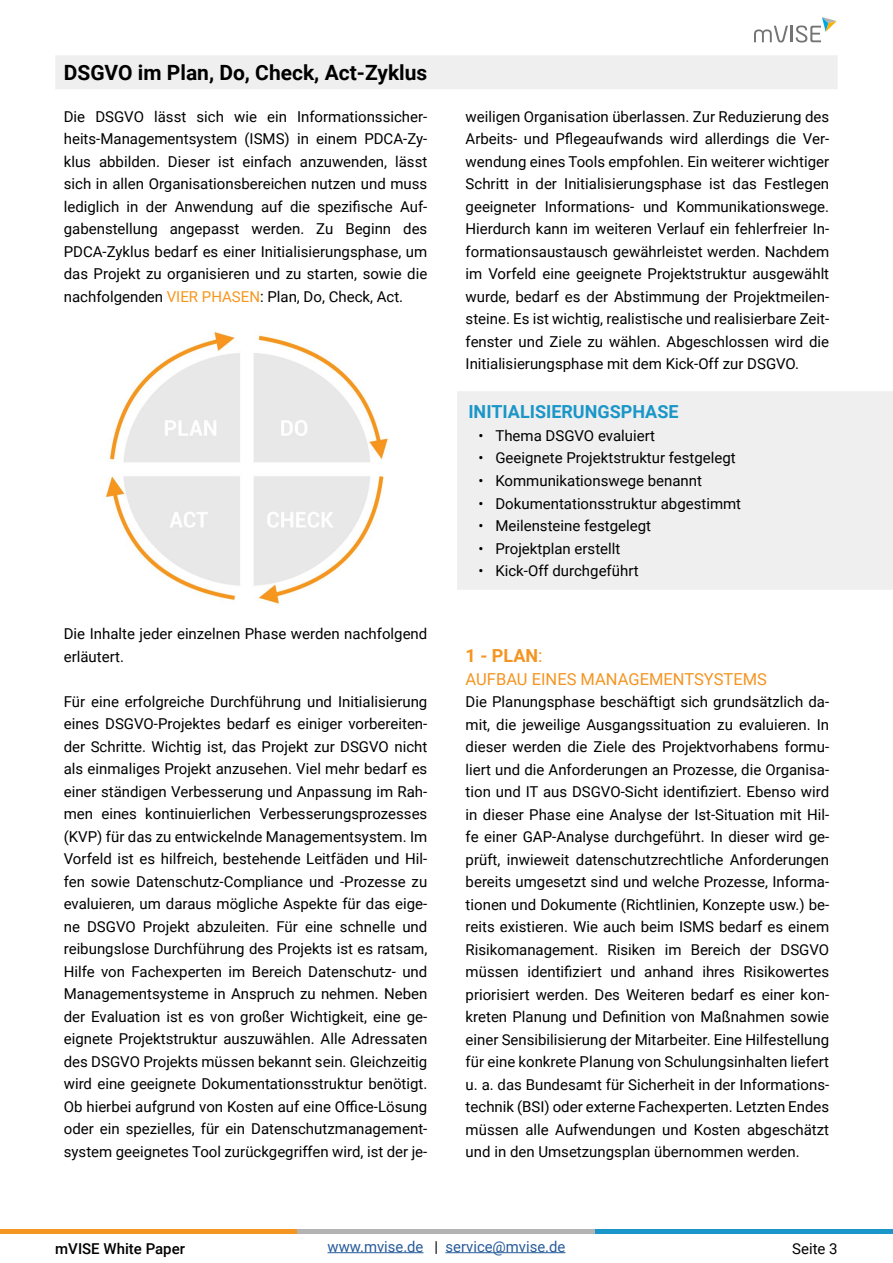
<style>
.page{position:relative;width:893px;height:1263px;background:#fff}
.page>*{position:absolute;margin:0;border:0;box-sizing:border-box;transform-origin:0 0}
.t1{font:700 21px "Roboto";color:#000}
.t2{font:700 18px "Roboto";color:#1b96c8}
.t3{font:700 18px "Roboto";color:#f49522}
.t4{font:16.5px "Roboto";color:#f49522}
.t5{font:15px/22.5px "Roboto";color:#000;text-align:justify}
.t6{font:15px "Roboto";color:#275b9b}
.t7{font:500 15px "Roboto";color:#000}
.s1{color:#f7961d}
.s2{font-weight:400}
.s3{color:#000}
</style>
<div class="page">
<svg style="left:754px;top:17px;width:83px;height:26px"></svg>
<hr style="left:0;top:1229px;width:298px;height:4px;background:#f49522">
<hr style="left:298px;top:1229px;width:297px;height:4px;background:#b3b3b3">
<hr style="left:595px;top:1229px;width:298px;height:4px;background:#1b96c8">
<hr style="left:328px;top:1252px;width:95px;height:1px;background:#275b9b">
<hr style="left:445px;top:1252px;width:120px;height:1px;background:#275b9b">
<div style="left:55px;top:55px;width:783px;height:34px;background:#eeefee"></div>
<div style="left:457px;top:391px;width:436px;height:199px;background:#eeefee"></div>
<img style="left:105px;top:332px;width:283px;height:272px">
<h1 class="t1" style="left:64px;top:58px;width:365px">DSGVO im Plan, Do, Check, Act-Zyklus</h1>
<p class="t5" style="left:64px;top:105px;width:365px">Die DSGVO lässt sich wie ein Informationssicher&shy;heits-Managementsystem (ISMS) in einem PDCA-Zy&shy;klus abbilden. Dieser ist einfach anzuwenden, lässt sich in allen Organisationsbereichen nutzen und muss lediglich in der Anwendung auf die spezifische Auf&shy;gabenstellung angepasst werden. Zu Beginn des PDCA-Zyklus bedarf es einer Initialisierungsphase, um das Projekt zu organisieren und zu starten, sowie die nachfolgenden <span class="s1">VIER PHASEN</span>: Plan, Do, Check, Act.</p>
<p class="t5" style="left:64px;top:622px;width:365px">Die Inhalte jeder einzelnen Phase werden nachfolgend erläutert.</p>
<p class="t5" style="left:64px;top:690px;width:365px">Für eine erfolgreiche Durchführung und Initialisierung eines DSGVO-Projektes bedarf es einiger vorbereiten&shy;der Schritte. Wichtig ist, das Projekt zur DSGVO nicht als einmaliges Projekt anzusehen. Viel mehr bedarf es einer ständigen Verbesserung und Anpassung im Rah&shy;men eines kontinuierlichen Verbesserungsprozesses (KVP) für das zu entwickelnde Managementsystem. Im Vorfeld ist es hilfreich, bestehende Leitfäden und Hil&shy;fen sowie Datenschutz-Compliance und -Prozesse zu evaluieren, um daraus mögliche Aspekte für das eige&shy;ne DSGVO Projekt abzuleiten. Für eine schnelle und reibungslose Durchführung des Projekts ist es ratsam, Hilfe von Fachexperten im Bereich Datenschutz- und Managementsysteme in Anspruch zu nehmen. Neben der Evaluation ist es von großer Wichtigkeit, eine ge&shy;eignete Projektstruktur auszuwählen. Alle Adressaten des DSGVO Projekts müssen bekannt sein. Gleichzeitig wird eine geeignete Dokumentationsstruktur benötigt.<br>Ob hierbei aufgrund von Kosten auf eine Office-Lösung oder ein spezielles, für ein Datenschutzmanagement&shy;system geeignetes Tool zurückgegriffen wird, ist der je-</p>
<p class="t5" style="left:466px;top:105px;width:365px">weiligen Organisation überlassen. Zur Reduzierung des Arbeits- und Pflegeaufwands wird allerdings die Ver&shy;wendung eines Tools empfohlen. Ein weiterer wichtiger Schritt in der Initialisierungsphase ist das Festlegen geeigneter Informations- und Kommunikationswege.<br>Hierdurch kann im weiteren Verlauf ein fehlerfreier In&shy;formationsaustausch gewährleistet werden. Nachdem im Vorfeld eine geeignete Projektstruktur ausgewählt wurde, bedarf es der Abstimmung der Projektmeilen&shy;steine. Es ist wichtig, realistische und realisierbare Zeit&shy;fenster und Ziele zu wählen. Abgeschlossen wird die Initialisierungsphase mit dem Kick-Off zur DSGVO.</p>
<p class="t2" style="left:468px;top:399px;width:212px">INITIALISIERUNGSPHASE</p>
<p class="t5" style="left:478px;top:424px;width:178px">• Thema DSGVO evaluiert</p>
<p class="t5" style="left:478px;top:446px;width:259px">• Geeignete Projektstruktur festgelegt</p>
<p class="t5" style="left:478px;top:469px;width:225px">• Kommunikationswege benannt</p>
<p class="t5" style="left:478px;top:491px;width:264px">• Dokumentationsstruktur abgestimmt</p>
<p class="t5" style="left:478px;top:514px;width:174px">• Meilensteine festgelegt</p>
<p class="t5" style="left:478px;top:536px;width:144px">• Projektplan erstellt</p>
<p class="t5" style="left:478px;top:559px;width:162px">• Kick-Off durchgeführt</p>
<p class="t3" style="left:466px;top:643px;width:78px">1 - PLAN<span class="s2">:</span></p>
<p class="t4" style="left:466px;top:667px;width:303px">AUFBAU EINES MANAGEMENTSYSTEMS</p>
<p class="t5" style="left:466px;top:690px;width:365px">Die Planungsphase beschäftigt sich grundsätzlich da&shy;mit, die jeweilige Ausgangssituation zu evaluieren. In dieser werden die Ziele des Projektvorhabens formu&shy;liert und die Anforderungen an Prozesse, die Organisa&shy;tion und IT aus DSGVO-Sicht identifiziert. Ebenso wird in dieser Phase eine Analyse der Ist-Situation mit Hil&shy;fe einer GAP-Analyse durchgeführt. In dieser wird ge&shy;prüft, inwieweit datenschutzrechtliche Anforderungen bereits umgesetzt sind und welche Prozesse, Informa&shy;tionen und Dokumente (Richtlinien, Konzepte usw.) be&shy;reits existieren. Wie auch beim ISMS bedarf es einem Risikomanagement. Risiken im Bereich der DSGVO müssen identifiziert und anhand ihres Risikowertes priorisiert werden. Des Weiteren bedarf es einer kon&shy;kreten Planung und Definition von Maßnahmen sowie einer Sensibilisierung der Mitarbeiter. Eine Hilfestellung für eine konkrete Planung von Schulungsinhalten liefert u. a. das Bundesamt für Sicherheit in der Informations&shy;technik (BSI) oder externe Fachexperten. Letzten Endes müssen alle Aufwendungen und Kosten abgeschätzt und in den Umsetzungsplan übernommen werden.</p>
<p class="t7" style="left:55px;top:1238px;width:131px">mVISE White Paper</p>
<p class="t6" style="left:328px;top:1236px;width:239px">www.mvise.de <span class="s3">|</span> service@mvise.de</p>
<p class="t5" style="left:792px;top:1236px;width:47px">Seite 3</p>
</div>
